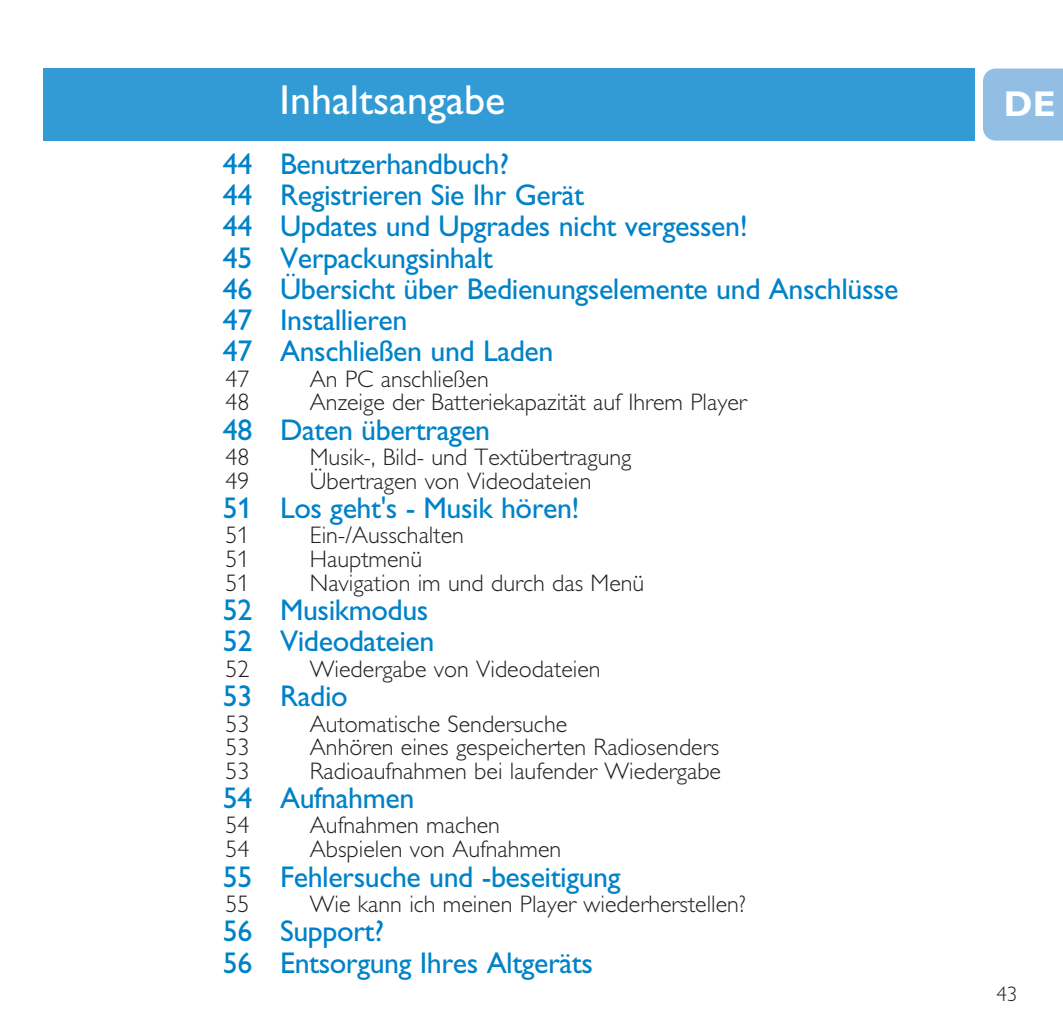
<style>
.page{position:relative;width:1063px;height:1021px;background:#fff}
.page>*{position:absolute;margin:0;border:0;box-sizing:border-box;transform-origin:0 0}
.t1{font:42px "Gill Alt One";color:#fff}
.t2{font:700 36px "Gill Alt One";color:#fff}
.t3{font:30px/31.2px "Gill Alt One";letter-spacing:-.015em;color:#0082c8}
.t4{font:300 24px "Gill Alt One";color:#231f20}
.t5{font:300 21px "Gill Alt One";color:#231f20}
</style>
<div class="page">
<div style="left:43px;top:69px;width:931px;height:72px;background:#329bd5"></div>
<div style="left:983px;top:69px;width:80px;height:72px;background:#92bee4"></div>
<h1 class="t1" style="left:280px;top:85px;width:227px">Inhaltsangabe</h1>
<h2 class="t2" style="left:1004px;top:92px;width:53px">DE</h2>
<p class="t3" style="left:223px;top:151px;width:677px">44 Benutzerhandbuch?<br>44 Registrieren Sie Ihr Gerät<br>44 Updates und Upgrades nicht vergessen!<br>45 Verpackungsinhalt<br>46 Übersicht über Bedienungselemente und Anschlüsse<br>47 Installieren<br>47 Anschließen und Laden</p>
<p class="t4" style="left:226px;top:370px;width:25px">47</p>
<p class="t4" style="left:310px;top:370px;width:180px">An PC anschließen</p>
<p class="t4" style="left:226px;top:394px;width:25px">48</p>
<p class="t4" style="left:310px;top:394px;width:438px">Anzeige der Batteriekapazität auf Ihrem Player</p>
<p class="t3" style="left:223px;top:417px;width:269px">48 Daten übertragen</p>
<p class="t4" style="left:226px;top:448px;width:25px">48</p>
<p class="t4" style="left:310px;top:448px;width:323px">Musik-, Bild- und Textübertragung</p>
<p class="t4" style="left:226px;top:472px;width:25px">49</p>
<p class="t4" style="left:310px;top:472px;width:283px">Übertragen von Videodateien</p>
<p class="t3" style="left:223px;top:496px;width:358px">51 Los geht's - Musik hören!</p>
<p class="t4" style="left:226px;top:527px;width:25px">51</p>
<p class="t4" style="left:310px;top:527px;width:156px">Ein-/Ausschalten</p>
<p class="t4" style="left:226px;top:550px;width:25px">51</p>
<p class="t4" style="left:310px;top:550px;width:114px">Hauptmenü</p>
<p class="t4" style="left:226px;top:574px;width:25px">51</p>
<p class="t4" style="left:310px;top:574px;width:336px">Navigation im und durch das Menü</p>
<p class="t3" style="left:223px;top:597px;width:213px">52 Musikmodus<br>52 Videodateien</p>
<p class="t4" style="left:226px;top:660px;width:25px">52</p>
<p class="t4" style="left:310px;top:660px;width:292px">Wiedergabe von Videodateien</p>
<p class="t3" style="left:223px;top:684px;width:126px">53 Radio</p>
<p class="t4" style="left:226px;top:715px;width:25px">53</p>
<p class="t4" style="left:310px;top:715px;width:259px">Automatische Sendersuche</p>
<p class="t4" style="left:226px;top:738px;width:25px">53</p>
<p class="t4" style="left:310px;top:738px;width:411px">Anhören eines gespeicherten Radiosenders</p>
<p class="t4" style="left:226px;top:762px;width:25px">53</p>
<p class="t4" style="left:310px;top:762px;width:413px">Radioaufnahmen bei laufender Wiedergabe</p>
<p class="t3" style="left:223px;top:785px;width:193px">54 Aufnahmen</p>
<p class="t4" style="left:226px;top:817px;width:25px">54</p>
<p class="t4" style="left:310px;top:817px;width:192px">Aufnahmen machen</p>
<p class="t4" style="left:226px;top:840px;width:25px">54</p>
<p class="t4" style="left:310px;top:840px;width:253px">Abspielen von Aufnahmen</p>
<p class="t3" style="left:223px;top:864px;width:399px">55 Fehlersuche und -beseitigung</p>
<p class="t4" style="left:226px;top:895px;width:25px">55</p>
<p class="t4" style="left:310px;top:895px;width:437px">Wie kann ich meinen Player wiederherstellen?</p>
<p class="t3" style="left:223px;top:919px;width:372px">56 Support?<br>56 Entsorgung Ihres Altgeräts</p>
<p class="t5" style="left:996px;top:986px;width:22px">43</p>
</div>
